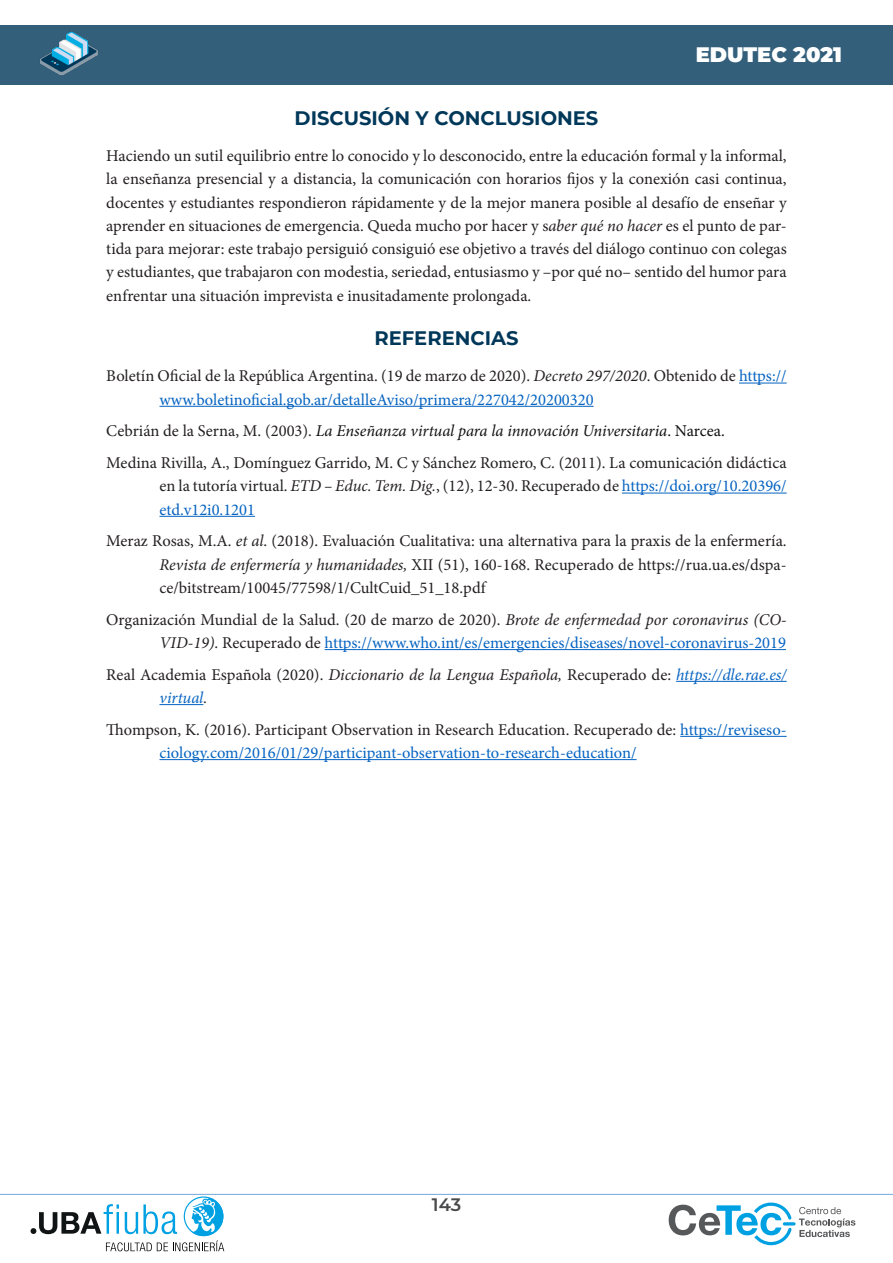
<style>
.page{position:relative;width:893px;height:1263px;background:#fff}
.page>*{position:absolute;margin:0;border:0;box-sizing:border-box;transform-origin:0 0}
.t1{font:900 21px "Montserrat";color:#fff}
.t2{font:700 19.5px "Montserrat";color:#00385a}
.t3{font:600 18px "Montserrat";color:#494a4c}
.t4{font:16.5px/23.2px "Minion Pro";color:#231f20}
.t5{font:16.5px/23.2px "Minion Pro";color:#0563c1}
.s1{font-style:italic}
.s2{color:#231f20}
.s3{font-style:italic;color:#231f20}
.s4{font-style:italic;color:#111}
.s5{color:#111}
.s6{color:#0563c1}
.s7{font-style:italic;color:#0563c1}
</style>
<div class="page">
<div style="left:0;top:26px;width:893px;height:59px;background:#335f7b"></div>
<img style="left:40px;top:31px;width:58px;height:45px">
<hr style="left:0;top:1194px;width:893px;height:1px;background:#75a9db">
<svg style="left:669px;top:1202px;width:186px;height:43px"></svg>
<svg style="left:31px;top:1196px;width:193px;height:55px"></svg>
<hr style="left:739px;top:383px;width:48px;height:1px;background:#0563c1">
<hr style="left:159px;top:406px;width:435px;height:1px;background:#0563c1">
<hr style="left:622px;top:493px;width:165px;height:1px;background:#0563c1">
<hr style="left:159px;top:516px;width:96px;height:1px;background:#0563c1">
<hr style="left:325px;top:649px;width:461px;height:1px;background:#0563c1">
<hr style="left:676px;top:681px;width:111px;height:1px;background:#0563c1">
<hr style="left:159px;top:704px;width:44px;height:1px;background:#0563c1">
<hr style="left:680px;top:736px;width:107px;height:1px;background:#0563c1">
<hr style="left:159px;top:759px;width:478px;height:1px;background:#0563c1">
<p class="t1" style="left:696px;top:38px;width:148px">EDUTEC 2021</p>
<p class="t2" style="left:295px;top:104px;width:305px">DISCUSIÓN Y CONCLUSIONES</p>
<p class="t4" style="left:106px;top:144px;width:682px;text-align:justify">Haciendo un sutil equilibrio entre lo conocido y lo desconocido, entre la educación formal y la informal, la enseñanza presencial y a distancia, la comunicación con horarios fijos y la conexión casi continua, docentes y estudiantes respondieron rápidamente y de la mejor manera posible al desafío de enseñar y aprender en situaciones de emergencia. Queda mucho por hacer y s<span class="s1">aber qué no hacer</span> es el punto de par&shy;tida para mejorar: este trabajo persiguió consiguió ese objetivo a través del diálogo continuo con colegas y estudiantes, que trabajaron con modestia, seriedad, entusiasmo y –por qué no– sentido del humor para enfrentar una situación imprevista e inusitadamente prolongada.</p>
<p class="t2" style="left:374px;top:324px;width:146px">REFERENCIAS</p>
<p class="t5" style="left:159px;top:365px;width:629px;text-indent:-53px"><span class="s2">Boletín Oficial de la República Argentina. (19 de marzo de 2020).</span> <span class="s3">Decreto 297/2020</span><span class="s2">. Obtenido de</span> https:// www.boletinoficial.gob.ar/detalleAviso/primera/227042/20200320</p>
<p class="t4" style="left:106px;top:415px;width:682px;line-height:31.8px">Cebrián de la Serna, M. (2003). <span class="s4">La Enseñanza virtual para la innovación Universitaria</span><span class="s5">. Narcea.<br></span>Medina Rivilla, A., Domínguez Garrido, M. C y Sánchez Romero, C. (2011). La comunicación didáctica</p>
<p class="t4" style="left:159px;top:475px;width:629px">en la tutoría virtual. <span class="s1">ETD – Educ. Tem. Dig.</span>, (12), 12-30. Recuperado de <span class="s6">https://doi.org/10.20396/ etd.v12i0.1201</span></p>
<p class="t4" style="left:159px;top:530px;width:629px;text-align:justify;text-indent:-53px">Meraz Rosas, M.A. <span class="s1">et al</span>. (2018). Evaluación Cualitativa: una alternativa para la praxis de la enfermería.<br><span class="s1">Revista de enfermería y humanidades,</span> XII (51), 160-168. Recuperado de https://rua.ua.es/dspa&shy;ce/bitstream/10045/77598/1/CultCuid_51_18.pdf</p>
<p class="t5" style="left:106px;top:608px;width:682px;text-align:right"><span class="s2">Organización Mundial de la Salud. (20 de marzo de 2020).</span> <span class="s3">Brote de enfermedad por coronavirus (CO-<br>VID-19)</span><span class="s2">. Recuperado de</span> https://www.who.int/es/emergencies/diseases/novel-coronavirus-2019</p>
<p class="t4" style="left:159px;top:663px;width:629px;text-indent:-53px">Real Academia Española (2020). <span class="s1">Diccionario de la Lengua Española,</span> Recuperado de: <span class="s7">https://dle.rae.es/ virtual</span><span class="s1">.</span></p>
<p class="t5" style="left:159px;top:718px;width:629px;text-indent:-53px"><span class="s2">Thompson, K. (2016). Participant Observation in Research Education. Recuperado de:</span> https://reviseso&shy;ciology.com/2016/01/29/participant-observation-to-research-education/</p>
<p class="t3" style="left:432px;top:1192px;width:31px">143</p>
</div>
